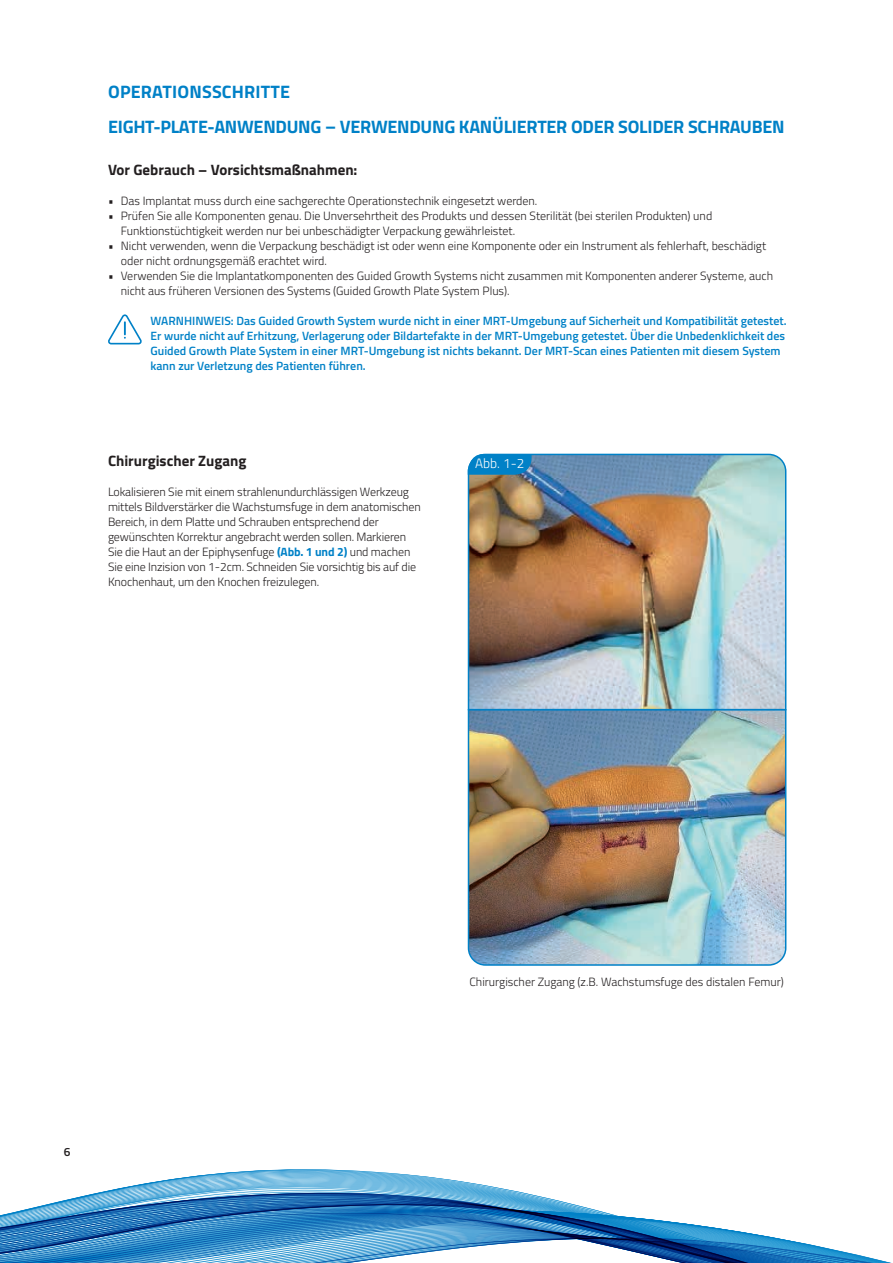
<style>
.page{position:relative;width:893px;height:1263px;background:#fff}
.page>*{position:absolute;margin:0;border:0;box-sizing:border-box;transform-origin:0 0}
.t1{font:700 18px/35px "Titillium";letter-spacing:-.015em;color:#0081c7}
.t2{font:700 15px "Titillium";color:#231f20}
.t3{font:300 13.5px "Titillium";color:#fff}
.t4{font:300 12px/15px "Titillium";color:#231f20}
.t5{font:600 12px/15px "Titillium";color:#0081c7}
.t6{font:600 12px "Titillium";color:#231f20}
.s1{font-weight:700;color:#0081c7}
</style>
<div class="page">
<svg style="left:108px;top:314px;width:34px;height:30px"></svg>
<img style="left:467px;top:453px;width:320px;height:255px">
<img style="left:467px;top:708px;width:320px;height:258px">
<svg style="left:468px;top:454px;width:63px;height:21px"></svg>
<svg style="left:0;top:1169px;width:892px;height:94px"></svg>
<h1 class="t1" style="left:108px;top:73px;width:678px">OPERATIONSSCHRITTE<br>EIGHT-PLATE-ANWENDUNG – VERWENDUNG KANÜLIERTER ODER SOLIDER SCHRAUBEN</h1>
<p class="t2" style="left:108px;top:158px;width:251px">Vor Gebrauch – Vorsichtsmaßnahmen:</p>
<p class="t4" style="left:108px;top:193px;width:431px">• Das Implantat muss durch eine sachgerechte Operationstechnik eingesetzt werden.</p>
<p class="t4" style="left:121px;top:208px;width:593px;text-indent:-13px">• Prüfen Sie alle Komponenten genau. Die Unversehrtheit des Produkts und dessen Sterilität (bei sterilen Produkten) und<br>Funktionstüchtigkeit werden nur bei unbeschädigter Verpackung gewährleistet.</p>
<p class="t4" style="left:121px;top:238px;width:647px;text-indent:-13px">• Nicht verwenden, wenn die Verpackung beschädigt ist oder wenn eine Komponente oder ein Instrument als fehlerhaft, beschädigt oder nicht ordnungsgemäß erachtet wird.</p>
<p class="t4" style="left:121px;top:268px;width:654px;text-indent:-13px">• Verwenden Sie die Implantatkomponenten des Guided Growth Systems nicht zusammen mit Komponenten anderer Systeme, auch nicht aus früheren Versionen des Systems (Guided Growth Plate System Plus).</p>
<p class="t5" style="left:151px;top:313px;width:638px">WARNHINWEIS: Das Guided Growth System wurde nicht in einer MRT-Umgebung auf Sicherheit und Kompatibilität getestet.<br>Er wurde nicht auf Erhitzung, Verlagerung oder Bildartefakte in der MRT-Umgebung getestet. Über die Unbedenklichkeit des Guided Growth Plate System in einer MRT-Umgebung ist nichts bekannt. Der MRT-Scan eines Patienten mit diesem System kann zur Verletzung des Patienten führen.</p>
<p class="t2" style="left:108px;top:449px;width:140px">Chirurgischer Zugang</p>
<p class="t4" style="left:108px;top:484px;width:314px">Lokalisieren Sie mit einem strahlenundurchlässigen Werkzeug mittels Bildverstärker die Wachstumsfuge in dem anatomischen Bereich, in dem Platte und Schrauben entsprechend der gewünschten Korrektur angebracht werden sollen. Markieren Sie die Haut an der Epiphysenfuge <span class="s1">(Abb. 1 und 2)</span> und machen Sie eine Inzision von 1-2cm. Schneiden Sie vorsichtig bis auf die Knochenhaut, um den Knochen freizulegen.</p>
<p class="t3" style="left:475px;top:453px;width:51px">Abb. 1-2</p>
<p class="t6" style="left:64px;top:1143px;width:8px">6</p>
<p class="t4" style="left:469px;top:974px;width:316px">Chirurgischer Zugang (z.B. Wachstumsfuge des distalen Femur)</p>
</div>
